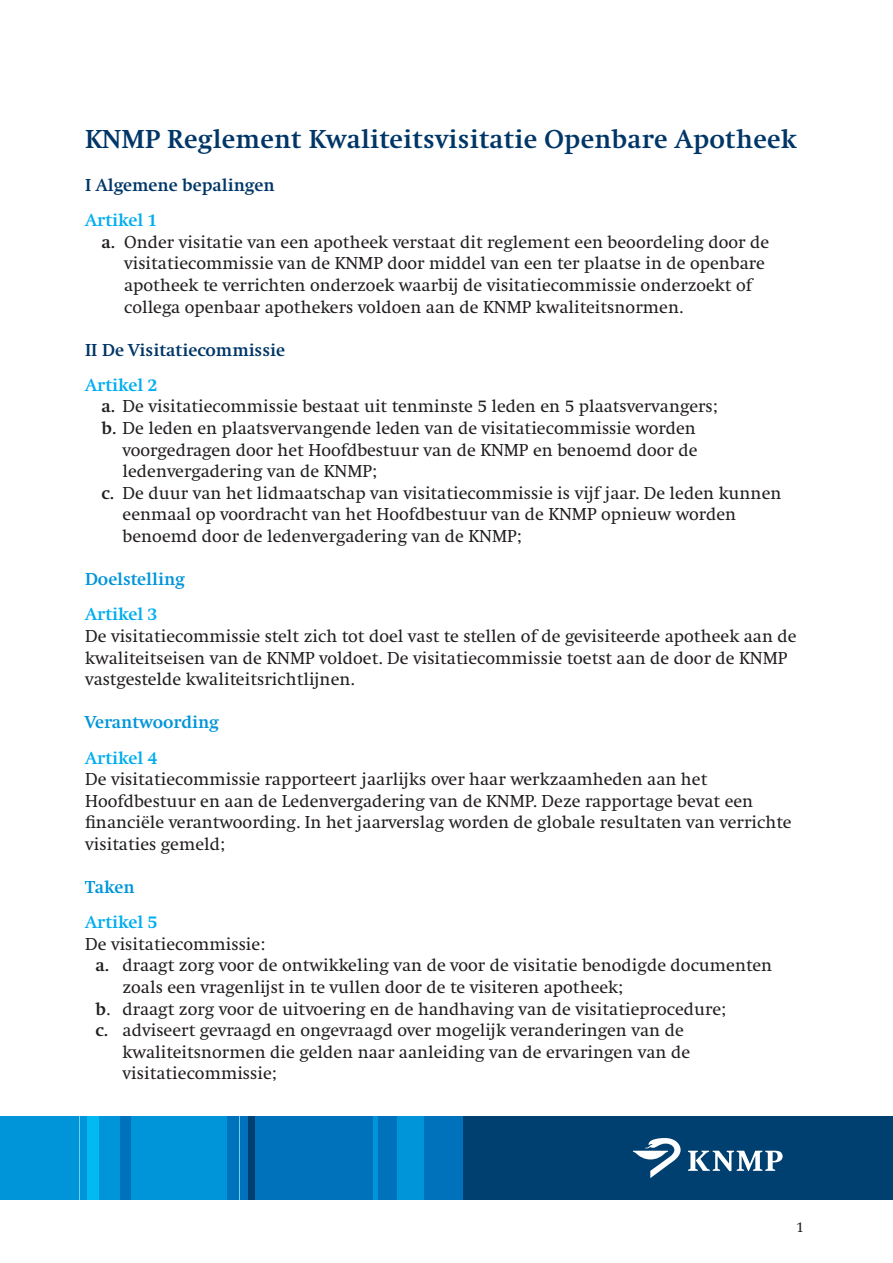
<style>
.page{position:relative;width:893px;height:1263px;background:#fff}
.page>*{position:absolute;margin:0;border:0;box-sizing:border-box;transform-origin:0 0}
.t1{font:700 27px "Swift";letter-spacing:.01em;color:#003667}
.t2{font:18px/21.6px "Swift";color:#231f20}
.t3{font:700 18px "Swift";color:#003667}
.t4{font:700 18px "Swift";color:#00aeef}
.t5{font:700 18px "Swift";color:#0095d9}
.t6{font:15px "Swift";color:#231f20}
.s1{font-weight:700}
.s2{font-weight:700;color:#00aeef}
</style>
<div class="page">
<div style="left:462px;top:1116px;width:431px;height:84px;background:#004071"></div>
<div style="left:226px;top:1116px;width:237px;height:84px;background:#0072bc"></div>
<div style="left:0;top:1116px;width:226px;height:84px;background:#0095d9"></div>
<div style="left:248px;top:1116px;width:6px;height:84px;background:#004071"></div>
<div style="left:87px;top:1116px;width:12px;height:84px;background:#00baf1"></div>
<div style="left:397px;top:1116px;width:27px;height:84px;background:#0095d9"></div>
<div style="left:121px;top:1116px;width:10px;height:84px;background:#0072bc"></div>
<hr style="left:374px;top:1116px;width:4px;height:84px;background:#0095d9">
<svg style="left:633px;top:1138px;width:48px;height:40px"></svg>
<svg style="left:688px;top:1151px;width:95px;height:20px"></svg>
<hr style="left:79px;top:1116px;width:1px;height:84px;background:#6bcff6">
<hr style="left:239px;top:1116px;width:1px;height:84px;background:#6bcff6">
<h1 class="t1" style="left:85px;top:124px;width:713px">KNMP Reglement Kwaliteitsvisitatie Openbare Apotheek</h1>
<p class="t3" style="left:85px;top:175px;width:191px">I Algemene bepalingen</p>
<p class="t4" style="left:85px;top:210px;width:74px">Artikel 1</p>
<p class="t2" style="left:102px;top:231px;width:669px"><span class="s1">a.</span> Onder visitatie van een apotheek verstaat dit reglement een beoordeling door de</p>
<p class="t2" style="left:124px;top:253px;width:642px">visitatiecommissie van de KNMP door middel van een ter plaatse in de openbare</p>
<p class="t2" style="left:124px;top:275px;width:629px">apotheek te verrichten onderzoek waarbij de visitatiecommissie onderzoekt of</p>
<p class="t2" style="left:124px;top:296px;width:561px">collega openbaar apothekers voldoen aan de KNMP kwaliteitsnormen.</p>
<p class="t3" style="left:85px;top:340px;width:202px">II De Visitatiecommissie</p>
<p class="t2" style="left:102px;top:374px;width:618px;text-indent:-17px"><span class="s2">Artikel 2<br></span><span class="s1">a.</span> De visitatiecommissie bestaat uit tenminste 5 leden en 5 plaatsvervangers; <span class="s1">b.</span> De leden en plaatsvervangende leden van de visitatiecommissie worden</p>
<p class="t2" style="left:123px;top:439px;width:576px">voorgedragen door het Hoofdbestuur van de KNMP en benoemd door de</p>
<p class="t2" style="left:123px;top:461px;width:256px">ledenvergadering van de KNMP;</p>
<p class="t2" style="left:102px;top:482px;width:681px"><span class="s1">c.</span> De duur van het lidmaatschap van visitatiecommissie is vijf jaar. De leden kunnen</p>
<p class="t2" style="left:123px;top:504px;width:615px">eenmaal op voordracht van het Hoofdbestuur van de KNMP opnieuw worden</p>
<p class="t2" style="left:123px;top:526px;width:401px">benoemd door de ledenvergadering van de KNMP;</p>
<p class="t5" style="left:85px;top:570px;width:101px">Doelstelling</p>
<p class="t4" style="left:85px;top:605px;width:74px">Artikel 3</p>
<p class="t2" style="left:85px;top:626px;width:713px">De visitatiecommissie stelt zich tot doel vast te stellen of de gevisiteerde apotheek aan de kwaliteitseisen van de KNMP voldoet. De visitatiecommissie toetst aan de door de KNMP vastgestelde kwaliteitsrichtlijnen.</p>
<p class="t5" style="left:85px;top:713px;width:135px">Verantwoording</p>
<p class="t4" style="left:85px;top:748px;width:74px">Artikel 4</p>
<p class="t2" style="left:85px;top:769px;width:708px">De visitatiecommissie rapporteert jaarlijks over haar werkzaamheden aan het Hoofdbestuur en aan de Ledenvergadering van de KNMP. Deze rapportage bevat een financiële verantwoording. In het jaarverslag worden de globale resultaten van verrichte visitaties gemeld;</p>
<p class="t5" style="left:85px;top:877px;width:51px">Taken</p>
<p class="t4" style="left:85px;top:912px;width:74px">Artikel 5</p>
<p class="t2" style="left:85px;top:933px;width:181px">De visitatiecommissie:</p>
<p class="t2" style="left:96px;top:955px;width:678px"><span class="s1">a.</span> draagt zorg voor de ontwikkeling van de voor de visitatie benodigde documenten</p>
<p class="t2" style="left:123px;top:977px;width:502px">zoals een vragenlijst in te vullen door de te visiteren apotheek;</p>
<p class="t2" style="left:96px;top:998px;width:632px"><span class="s1">b</span>. draagt zorg voor de uitvoering en de handhaving van de visitatieprocedure;</p>
<p class="t2" style="left:96px;top:1020px;width:590px"><span class="s1">c.</span> adviseert gevraagd en ongevraagd over mogelijk veranderingen van de</p>
<p class="t2" style="left:123px;top:1041px;width:569px">kwaliteitsnormen die gelden naar aanleiding van de ervaringen van de</p>
<p class="t2" style="left:123px;top:1063px;width:156px">visitatiecommissie;</p>
<p class="t6" style="left:796px;top:1219px;width:9px">1</p>
</div>
